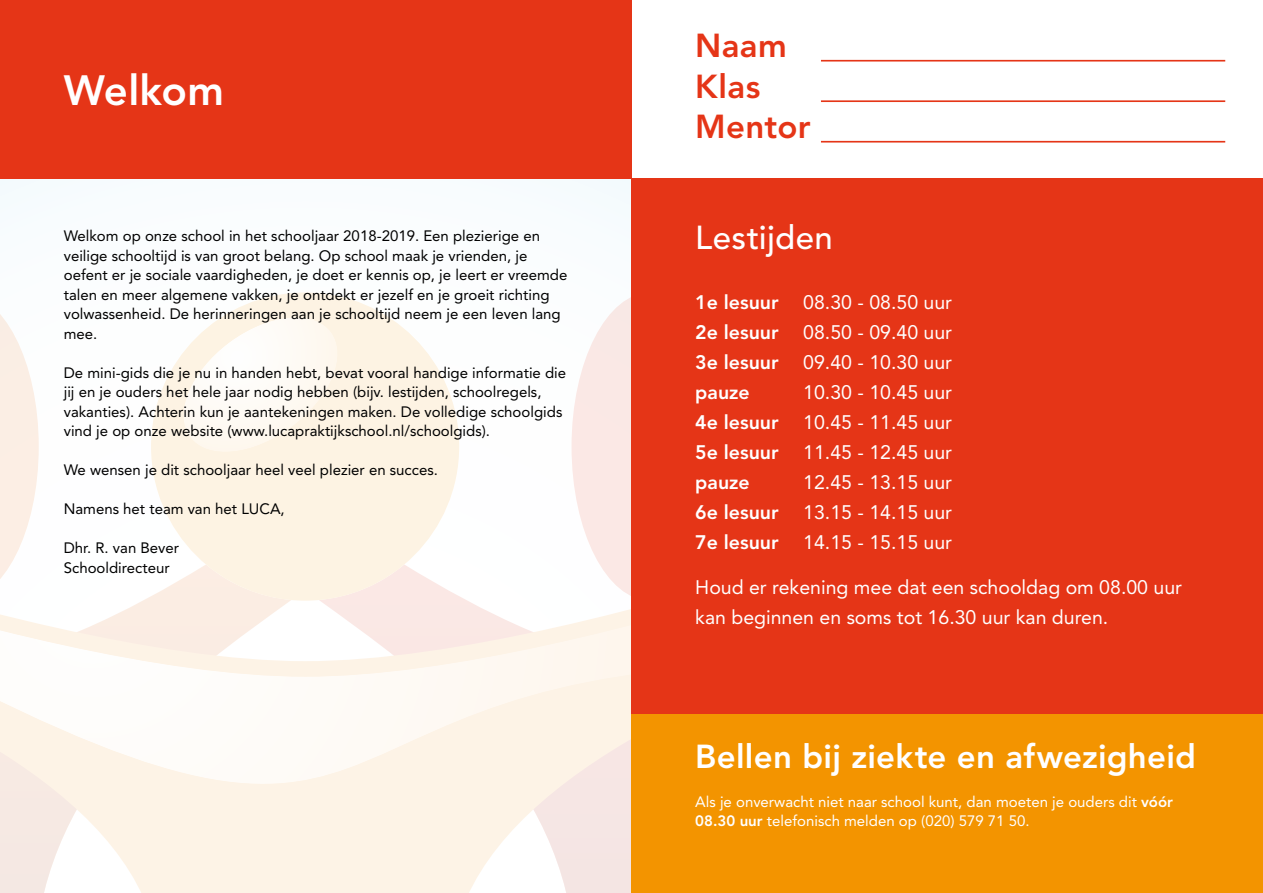
<style>
.page{position:relative;width:1263px;height:893px;background:#fff}
.page>*{position:absolute;margin:0;border:0;box-sizing:border-box;transform-origin:0 0}
.t1{font:800 42px "Avenir LT Std";letter-spacing:.005em;color:#fff}
.t2{font:800 33px "Avenir LT Std";letter-spacing:.01em;color:#fff}
.t3{font:800 33px/40.5px "Avenir LT Std";letter-spacing:.01em;color:#e53517}
.t4{font:500 33px "Avenir LT Std";letter-spacing:.01em;color:#fff}
.t5{font:19.5px/30px "Avenir LT Std";color:#fff}
.t6{font:800 19.5px "Avenir LT Std";color:#fff}
.t7{font:15px/19.5px "Avenir LT Std";color:#000}
.t8{font:15px/19.5px "Avenir LT Std";color:#fff}
.s1{font-weight:800}
</style>
<div class="page">
<svg style="left:0;top:297px;width:631px;height:260px"></svg>
<svg style="left:0;top:557px;width:631px;height:336px;fill:#fdf3e6"></svg>
<div style="left:151px;top:292px;width:308px;height:309px;background:#fdf3e3;border-radius:50%"></div>
<svg style="left:183px;top:317px;width:148px;height:133px"></svg>
<svg style="left:0;top:579px;width:631px;height:205px"></svg>
<div style="left:631px;top:714px;width:632px;height:179px;background:#f39400"></div>
<div style="left:631px;top:179px;width:632px;height:535px;background:#e53517"></div>
<hr style="left:821px;top:60px;width:404px;height:2px;background:#e53517">
<hr style="left:821px;top:100px;width:404px;height:2px;background:#e53517">
<hr style="left:821px;top:141px;width:404px;height:2px;background:#e53517">
<div style="left:0;top:0;width:631px;height:179px;background:#e53517"></div>
<h1 class="t1" style="left:64px;top:65px;width:162px">Welkom</h1>
<p class="t7" style="left:64px;top:226px;width:505px">Welkom op onze school in het schooljaar 2018-2019. Een plezierige en veilige schooltijd is van groot belang. Op school maak je vrienden, je oefent er je sociale vaardigheden, je doet er kennis op, je leert er vreemde talen en meer algemene vakken, je ontdekt er jezelf en je groeit richting volwassenheid. De herinneringen aan je schooltijd neem je een leven lang mee.</p>
<p class="t7" style="left:64px;top:363px;width:504px">De mini-gids die je nu in handen hebt, bevat vooral handige informatie die jij en je ouders het hele jaar nodig hebben (bijv. lestijden, schoolregels, vakanties). Achterin kun je aantekeningen maken. De volledige schoolgids vind je op onze website (www.lucapraktijkschool.nl/schoolgids).</p>
<p class="t7" style="left:64px;top:460px;width:376px">We wensen je dit schooljaar heel veel plezier en succes.</p>
<p class="t7" style="left:64px;top:499px;width:222px">Namens het team van het LUCA,</p>
<p class="t7" style="left:64px;top:538px;width:117px">Dhr. R. van Bever<br>Schooldirecteur</p>
<h2 class="t3" style="left:695px;top:26px;width:117px">Naam<br>Klas<br>Mentor</h2>
<h2 class="t4" style="left:695px;top:219px;width:139px">Lestijden</h2>
<h3 class="t6" style="left:695px;top:291px;width:85px">1e lesuur</h3>
<h3 class="t5" style="left:803px;top:288px;width:150px">08.30 - 08.50 uur</h3>
<h3 class="t6" style="left:695px;top:321px;width:85px">2e lesuur</h3>
<h3 class="t5" style="left:803px;top:318px;width:150px">08.50 - 09.40 uur</h3>
<h3 class="t6" style="left:695px;top:351px;width:85px">3e lesuur</h3>
<h3 class="t5" style="left:803px;top:348px;width:150px">09.40 - 10.30 uur</h3>
<h3 class="t6" style="left:695px;top:381px;width:56px">pauze</h3>
<h3 class="t5" style="left:803px;top:378px;width:150px">10.30 - 10.45 uur</h3>
<h3 class="t6" style="left:695px;top:411px;width:85px">4e lesuur</h3>
<h3 class="t5" style="left:803px;top:407px;width:150px">10.45 - 11.45 uur</h3>
<h3 class="t6" style="left:695px;top:441px;width:85px">5e lesuur</h3>
<h3 class="t5" style="left:803px;top:437px;width:150px">11.45 - 12.45 uur</h3>
<h3 class="t6" style="left:695px;top:471px;width:56px">pauze</h3>
<h3 class="t5" style="left:803px;top:467px;width:150px">12.45 - 13.15 uur</h3>
<h3 class="t6" style="left:695px;top:501px;width:85px">6e lesuur</h3>
<h3 class="t5" style="left:803px;top:497px;width:150px">13.15 - 14.15 uur</h3>
<h3 class="t6" style="left:695px;top:531px;width:85px">7e lesuur</h3>
<h3 class="t5" style="left:803px;top:527px;width:150px">14.15 - 15.15 uur</h3>
<h3 class="t5" style="left:695px;top:572px;width:488px">Houd er rekening mee dat een schooldag om 08.00 uur kan beginnen en soms tot 16.30 uur kan duren.</h3>
<h2 class="t2" style="left:695px;top:737px;width:502px">Bellen bij ziekte en afwezigheid</h2>
<p class="t8" style="left:695px;top:792px;width:479px">Als je onverwacht niet naar school kunt, dan moeten je ouders dit <span class="s1">vóór<br>08.30 uur</span> telefonisch melden op (020) 579 71 50.</p>
</div>
